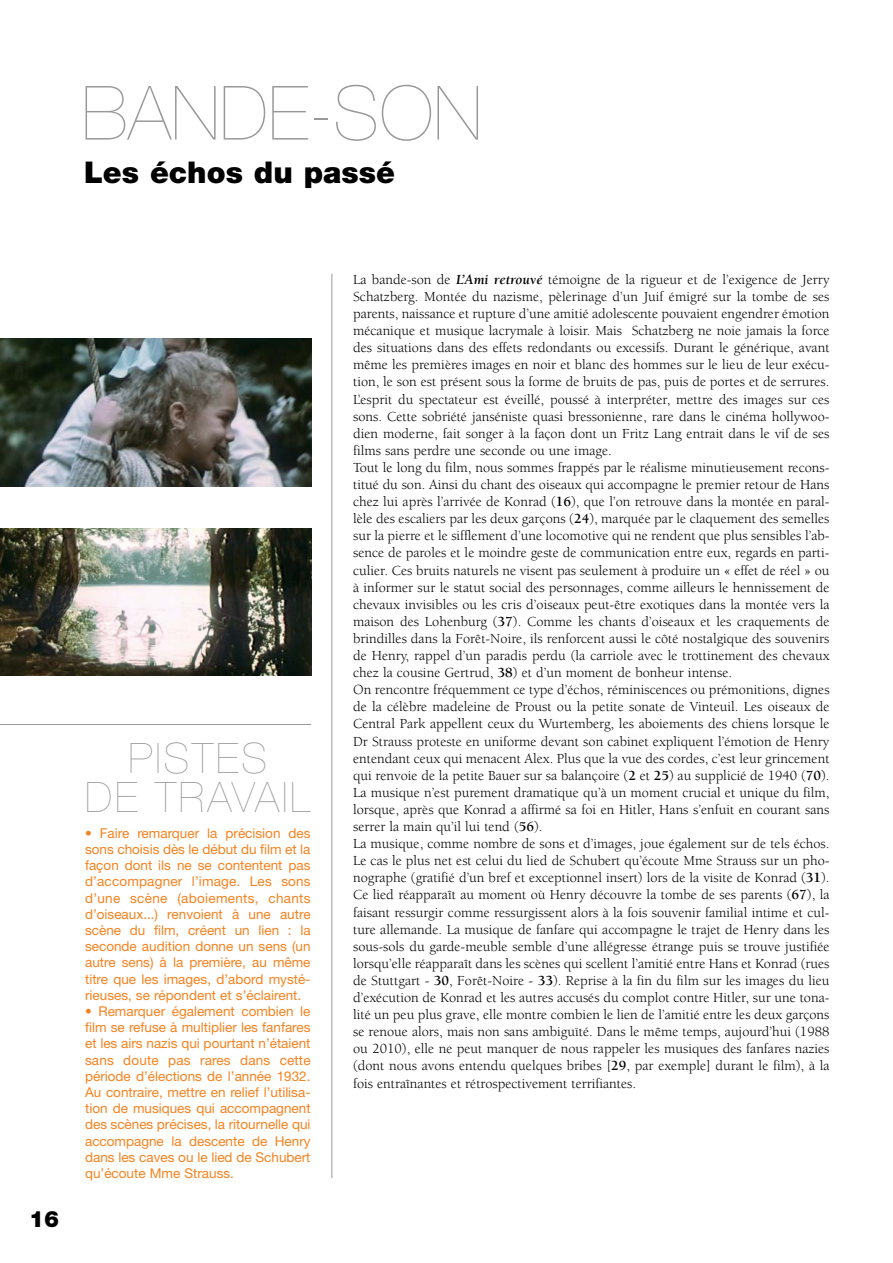
<style>
.page{position:relative;width:893px;height:1263px;background:#fff}
.page>*{position:absolute;margin:0;border:0;box-sizing:border-box;transform-origin:0 0}
.t1{font:200 75px "Helvetica Neue";color:#999}
.t2{font:200 42px/39px "Helvetica Neue";letter-spacing:.065em;color:#999;text-align:center}
.t3{font:900 30px "Helvetica Neue";color:#000}
.t4{font:900 22.5px "Helvetica Neue";color:#000}
.t5{font:14.25px/17.1px "Berkeley";color:#000}
.t6{font:13.5px/16.2px "Helvetica Neue";color:#f5821f;text-align:justify}
.s1{font-weight:700;font-style:italic}
.s2{font-weight:700}
</style>
<div class="page">
<hr style="left:0;top:724px;width:311px;height:1px;background:#999">
<img style="left:0;top:339px;width:311px;height:147px">
<img style="left:0;top:528px;width:311px;height:148px">
<hr style="left:331px;top:274px;width:1px;height:904px;background:#999">
<h1 class="t1" style="left:82px;top:86px;width:401px">BANDE-SON</h1>
<h3 class="t3" style="left:84px;top:161px;width:312px">Les échos du passé</h3>
<h3 class="t4" style="left:29px;top:1211px;width:32px">16</h3>
<h2 class="t2" style="left:85px;top:742px;width:227px">PISTES<br>DE TRAVAIL</h2>
<p class="t6" style="left:85px;top:826px;width:227px">• Faire remarquer la précision des sons choisis dès le début du film et la façon dont ils ne se contentent pas d’accompagner l’image. Les sons d’une scène (aboiements, chants d’oiseaux...) renvoient à une autre scène du film, créent un lien : la seconde audition donne un sens (un autre sens) à la première, au même titre que les images, d’abord mysté&shy;rieuses, se répondent et s’éclairent.</p>
<p class="t6" style="left:85px;top:1004px;width:227px">• Remarquer également combien le film se refuse à multiplier les fanfares et les airs nazis qui pourtant n’étaient sans doute pas rares dans cette période d’élections de l’année 1932.<br>Au contraire, mettre en relief l’utilisa&shy;tion de musiques qui accompagnent des scènes précises, la ritournelle qui accompagne la descente de Henry dans les caves ou le lied de Schubert qu’écoute Mme Strauss.</p>
<p class="t5" style="left:353px;top:272px;width:478px">La bande-son de <span class="s1">L’Ami retrouvé</span> témoigne de la rigueur et de l’exigence de Jerry Schatzberg. Montée du nazisme, pèlerinage d’un Juif émigré sur la tombe de ses parents, naissance et rupture d’une amitié adolescente pouvaient engendrer émotion mécanique et musique lacrymale à loisir. Mais Schatzberg ne noie jamais la force des situations dans des effets redondants ou excessifs. Durant le générique, avant même les premières images en noir et blanc des hommes sur le lieu de leur exécu&shy;tion, le son est présent sous la forme de bruits de pas, puis de portes et de serrures.<br>L’esprit du spectateur est éveillé, poussé à interpréter, mettre des images sur ces sons. Cette sobriété janséniste quasi bressonienne, rare dans le cinéma hollywoo&shy;dien moderne, fait songer à la façon dont un Fritz Lang entrait dans le vif de ses films sans perdre une seconde ou une image.<br>Tout le long du film, nous sommes frappés par le réalisme minutieusement recons&shy;titué du son. Ainsi du chant des oiseaux qui accompagne le premier retour de Hans chez lui après l’arrivée de Konrad (<span class="s2">16</span>), que l’on retrouve dans la montée en paral&shy;lèle des escaliers par les deux garçons (<span class="s2">24</span>), marquée par le claquement des semelles sur la pierre et le sifflement d’une locomotive qui ne rendent que plus sensibles l’ab&shy;sence de paroles et le moindre geste de communication entre eux, regards en parti&shy;culier. Ces bruits naturels ne visent pas seulement à produire un « effet de réel » ou à informer sur le statut social des personnages, comme ailleurs le hennissement de chevaux invisibles ou les cris d’oiseaux peut-être exotiques dans la montée vers la maison des Lohenburg (<span class="s2">37</span>). Comme les chants d’oiseaux et les craquements de brindilles dans la Forêt-Noire, ils renforcent aussi le côté nostalgique des souvenirs de Henry, rappel d’un paradis perdu (la carriole avec le trottinement des chevaux chez la cousine Gertrud, <span class="s2">38</span>) et d’un moment de bonheur intense.<br>On rencontre fréquemment ce type d’échos, réminiscences ou prémonitions, dignes de la célèbre madeleine de Proust ou la petite sonate de Vinteuil. Les oiseaux de Central Park appellent ceux du Wurtemberg, les aboiements des chiens lorsque le Dr Strauss proteste en uniforme devant son cabinet expliquent l’émotion de Henry entendant ceux qui menacent Alex. Plus que la vue des cordes, c’est leur grincement qui renvoie de la petite Bauer sur sa balançoire (<span class="s2">2</span> et <span class="s2">25</span>) au supplicié de 1940 (<span class="s2">70</span>).<br>La musique n’est purement dramatique qu’à un moment crucial et unique du film, lorsque, après que Konrad a affirmé sa foi en Hitler, Hans s’enfuit en courant sans serrer la main qu’il lui tend (<span class="s2">56</span>).<br>La musique, comme nombre de sons et d’images, joue également sur de tels échos.<br>Le cas le plus net est celui du lied de Schubert qu’écoute Mme Strauss sur un pho&shy;nographe (gratifié d’un bref et exceptionnel insert) lors de la visite de Konrad (<span class="s2">31</span>).<br>Ce lied réapparaît au moment où Henry découvre la tombe de ses parents (<span class="s2">67</span>), la faisant ressurgir comme ressurgissent alors à la fois souvenir familial intime et cul&shy;ture allemande. La musique de fanfare qui accompagne le trajet de Henry dans les sous-sols du garde-meuble semble d’une allégresse étrange puis se trouve justifiée lorsqu’elle réapparaît dans les scènes qui scellent l’amitié entre Hans et Konrad (rues de Stuttgart - <span class="s2">30</span>, Forêt-Noire - <span class="s2">33</span>). Reprise à la fin du film sur les images du lieu d’exécution de Konrad et les autres accusés du complot contre Hitler, sur une tona&shy;lité un peu plus grave, elle montre combien le lien de l’amitié entre les deux garçons se renoue alors, mais non sans ambiguïté. Dans le même temps, aujourd’hui (1988 ou 2010), elle ne peut manquer de nous rappeler les musiques des fanfares nazies (dont nous avons entendu quelques bribes [<span class="s2">29</span>, par exemple] durant le film), à la fois entraînantes et rétrospectivement terrifiantes.</p>
</div>
